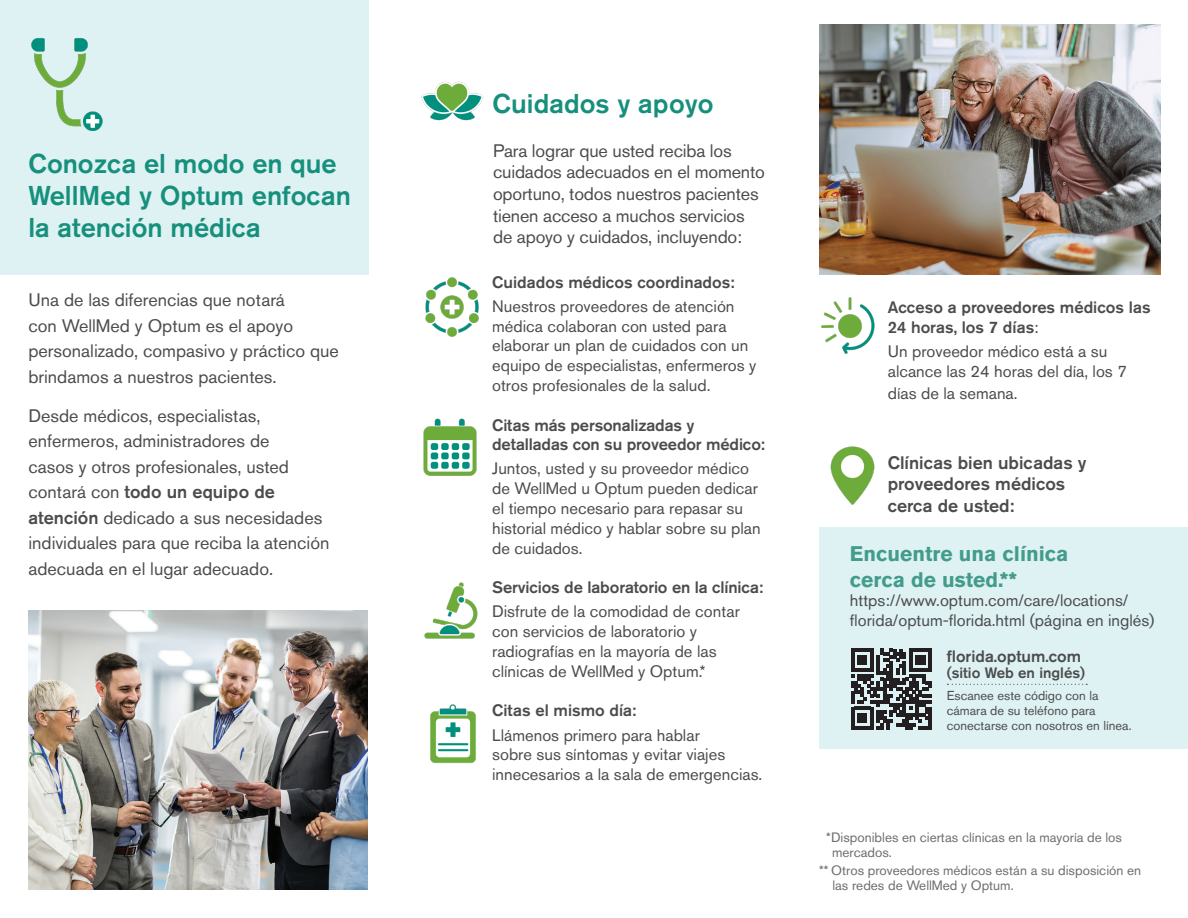
<style>
.page{position:relative;width:1188px;height:918px;background:#fff}
.page>*{position:absolute;margin:0;border:0;box-sizing:border-box;transform-origin:0 0}
.t1{font:500 27px/32.4px "Akzidenz Grotesk Pro";color:#16907c}
.t2{font:700 21px "Akzidenz Grotesk Pro";color:#439c8b}
.t3{font:18px/25.5px "Akzidenz Grotesk Pro";color:#4b4c4d}
.t4{font:500 18px/21.6px "Akzidenz Grotesk Pro";color:#4b4c4d}
.t5{font:16.5px/19.8px "Akzidenz Grotesk Pro";color:#4b4c4d}
.t6{font:500 16.5px/19.8px "Akzidenz Grotesk Pro";letter-spacing:-.01em;color:#4b4c4d}
.t7{font:500 16.35px "Akzidenz Grotesk Pro";color:#4b4c4d}
.t8{font:500 15px "Akzidenz Grotesk Pro";color:#4b4c4d}
.t9{font:13.5px/15px "Akzidenz Grotesk Pro";color:#6c6d70}
.t10{font:12.9px "Akzidenz Grotesk Pro";color:#4b4c4d}
.s1{font-weight:500}
.s2{font-weight:400}
</style>
<div class="page">
<div style="left:819px;top:528px;width:369px;height:221px;background:#def1f3"></div>
<div style="left:0;top:0;width:368px;height:274px;background:#def1f3"></div>
<img style="left:425px;top:277px;width:54px;height:60px">
<img style="left:28px;top:610px;width:340px;height:280px">
<img style="left:423px;top:418px;width:54px;height:58px">
<img style="left:424px;top:582px;width:54px;height:57px">
<img style="left:31px;top:38px;width:72px;height:93px">
<img style="left:430px;top:704px;width:46px;height:60px">
<img style="left:821px;top:297px;width:54px;height:57px">
<img style="left:830px;top:446px;width:45px;height:59px">
<img style="left:421px;top:81px;width:63px;height:40px">
<img style="left:819px;top:25px;width:342px;height:249px">
<svg style="left:947px;top:684px;width:140px;height:1px"></svg>
<svg style="left:851px;top:649px;width:81px;height:80px"></svg>
<p class="t1" style="left:28px;top:146px;width:310px">Conozca el modo en que</p>
<p class="t1" style="left:28px;top:179px;width:324px">WellMed y Optum enfocan la atención médica</p>
<p class="t3" style="left:28px;top:287px;width:312px">Una de las diferencias que notará<br>con WellMed y Optum es el apoyo personalizado, compasivo y práctico que brindamos a nuestros pacientes.</p>
<p class="t3" style="left:28px;top:403px;width:303px">Desde médicos, especialistas, enfermeros, administradores de<br>casos y otros profesionales, usted contará con <span class="s1">todo un equipo de atención</span> dedicado a sus necesidades individuales para que reciba la atención adecuada en el lugar adecuado.</p>
<p class="t1" style="left:493px;top:87px;width:222px">Cuidados y apoyo</p>
<p class="t3" style="left:493px;top:140px;width:273px;line-height:21.6px">Para lograr que usted reciba los cuidados adecuados en el momento oportuno, todos nuestros pacientes tienen acceso a muchos servicios de apoyo y cuidados, incluyendo:</p>
<p class="t6" style="left:492px;top:272px;width:244px">Cuidados médicos coordinados:</p>
<p class="t5" style="left:492px;top:296px;width:266px">Nuestros proveedores de atención médica colaboran con usted para elaborar un plan de cuidados con un equipo de especialistas, enfermeros y otros profesionales de la salud.</p>
<p class="t6" style="left:492px;top:415px;width:274px">Citas más personalizadas y detalladas con su proveedor médico:</p>
<p class="t5" style="left:492px;top:459px;width:270px">Juntos, usted y su proveedor médico de WellMed u Optum pueden dedicar el tiempo necesario para repasar su historial médico y hablar sobre su plan de cuidados.</p>
<p class="t6" style="left:492px;top:577px;width:272px">Servicios de laboratorio en la clínica:</p>
<p class="t5" style="left:492px;top:602px;width:249px">Disfrute de la comodidad de contar con servicios de laboratorio y radiografías en la mayoría de las clínicas de WellMed y Optum.*</p>
<p class="t6" style="left:492px;top:700px;width:146px">Citas el mismo día:</p>
<p class="t5" style="left:492px;top:725px;width:272px">Llámenos primero para hablar<br>sobre sus síntomas y evitar viajes innecesarios a la sala de emergencias.</p>
<p class="t6" style="left:888px;top:297px;width:264px">Acceso a proveedores médicos las<br>24 horas, los 7 días<span class="s2">:</span></p>
<p class="t5" style="left:888px;top:342px;width:241px">Un proveedor médico está a su alcance las 24 horas del día, los 7</p>
<p class="t5" style="left:888px;top:383px;width:131px">días de la semana.</p>
<p class="t4" style="left:888px;top:451px;width:200px">Clínicas bien ubicadas y proveedores médicos</p>
<p class="t4" style="left:888px;top:495px;width:128px">cerca de usted:</p>
<p class="t2" style="left:850px;top:540px;width:220px">Encuentre una clínica</p>
<p class="t2" style="left:850px;top:566px;width:169px">cerca de usted.**</p>
<p class="t5" style="left:850px;top:591px;width:306px">https://www.optum.com/care/locations/ florida/optum-florida.html (página en inglés)</p>
<p class="t7" style="left:947px;top:645px;width:136px">florida.optum.com</p>
<p class="t8" style="left:947px;top:663px;width:140px">(sitio Web en inglés)</p>
<p class="t10" style="left:947px;top:687px;width:153px">Escanee este código con la</p>
<p class="t10" style="left:947px;top:702px;width:150px">cámara de su teléfono para</p>
<p class="t10" style="left:947px;top:717px;width:186px">conectarse con nosotros en línea.</p>
<p class="t9" style="left:832px;top:830px;width:292px;text-indent:-6px">*Disponibles en ciertas clínicas en la mayoría de los mercados.</p>
<p class="t9" style="left:819px;top:863px;width:324px">** Otros proveedores médicos están a su disposición en</p>
<p class="t9" style="left:832px;top:878px;width:183px">las redes de WellMed y Optum.</p>
</div>
